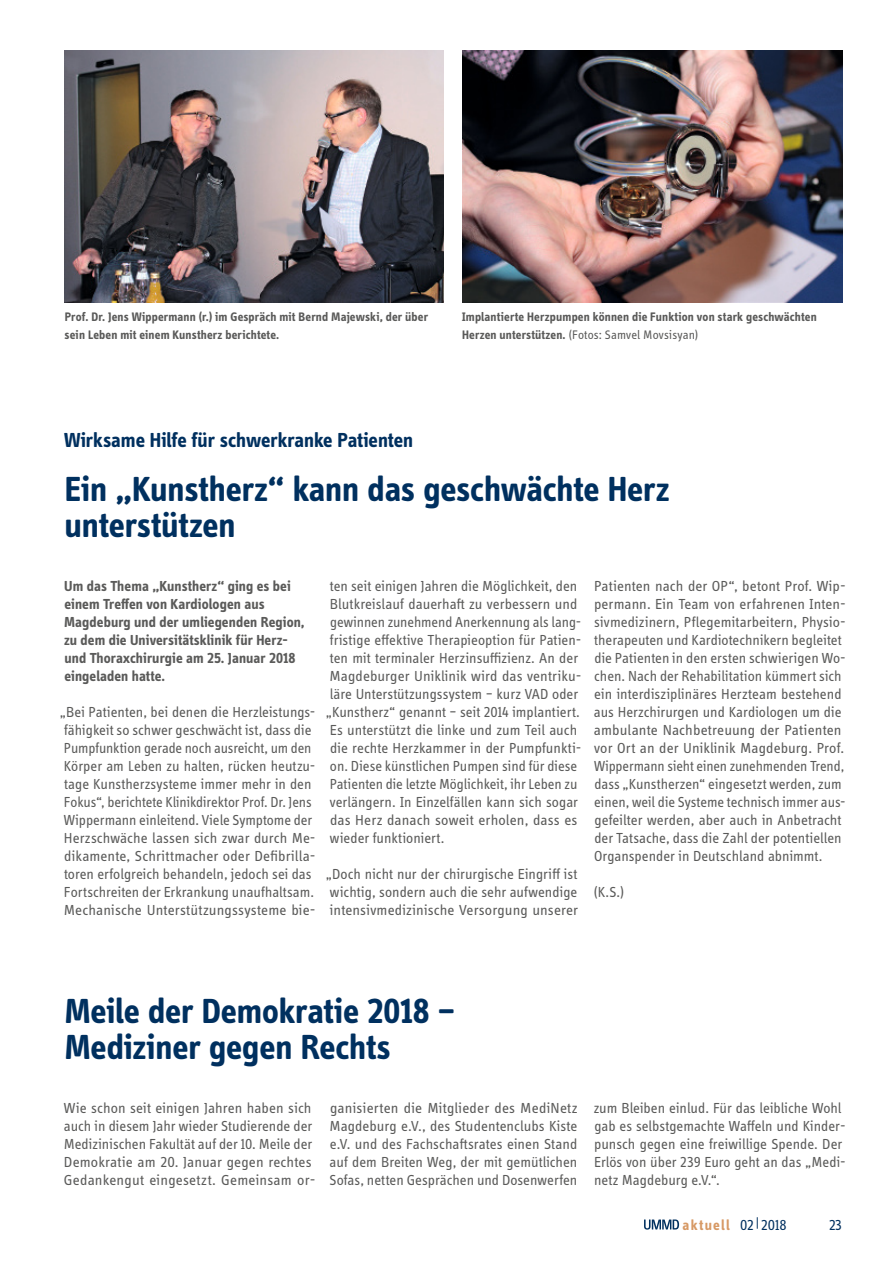
<style>
.page{position:relative;width:893px;height:1263px;background:#fff}
.page>*{position:absolute;margin:0;border:0;box-sizing:border-box;transform-origin:0 0}
.t1{font:700 36px/36px "Info Display OT";letter-spacing:-.005em;color:#00305f}
.t2{font:700 21px "Info Display OT";color:#00305f}
.t3{font:15px/18px "Info Display OT";color:#5a5a59}
.t4{font:700 15px/18px "Info Display OT";letter-spacing:.005em;color:#5a5a59}
.t5{font:700 15px "Info Display OT";letter-spacing:.09em;color:#d79965}
.t6{font:15px "Info Display OT";color:#00305f}
.t7{font:700 12.75px/18px "Info Display OT";letter-spacing:.015em;color:#5a5a59}
.s1{font-weight:400}
.s2{font-weight:400;color:#00305f}
</style>
<div class="page">
<img style="left:64px;top:50px;width:380px;height:252px">
<img style="left:462px;top:50px;width:381px;height:252px">
<hr style="left:0;top:0;width:1px;height:393px;background:#e6e7fa">
<svg style="left:644px;top:1219px;width:35px;height:10px"></svg>
<p class="t7" style="left:65px;top:308px;width:365px">Prof. Dr. Jens Wippermann (r.) im Gespräch mit Bernd Majewski, der über sein Leben mit einem Kunstherz berichtete.</p>
<p class="t7" style="left:462px;top:308px;width:356px">Implantierte Herzpumpen können die Funktion von stark geschwächten<br>Herzen unterstützen. <span class="s1">(Fotos: Samvel Movsisyan)</span></p>
<h2 class="t2" style="left:64px;top:427px;width:351px">Wirksame Hilfe für schwerkranke Patienten</h2>
<h1 class="t1" style="left:65px;top:471px;width:607px">Ein „Kunstherz“ kann das geschwächte Herz unterstützen</h1>
<p class="t4" style="left:64px;top:577px;width:242px">Um das Thema „Kunstherz“ ging es bei einem Treffen von Kardiologen aus Magdeburg und der umliegenden Region, zu dem die Universitätsklinik für Herz&shy;und Thoraxchirurgie am 25. Januar 2018 eingeladen hatte.</p>
<p class="t3" style="left:60px;top:703px;width:257px">„Bei Patienten, bei denen die Herzleistungs&shy;fähigkeit so schwer geschwächt ist, dass die Pumpfunktion gerade noch ausreicht, um den Körper am Leben zu halten, rücken heutzu&shy;tage Kunstherzsysteme immer mehr in den Fokus“, berichtete Klinikdirektor Prof. Dr. Jens Wippermann einleitend. Viele Symptome der Herzschwäche lassen sich zwar durch Me&shy;dikamente, Schrittmacher oder Defibrilla&shy;toren erfolgreich behandeln, jedoch sei das Fortschreiten der Erkrankung unaufhaltsam.<br>Mechanische Unterstützungssysteme bie-</p>
<p class="t3" style="left:326px;top:577px;width:257px">ten seit einigen Jahren die Möglichkeit, den Blutkreislauf dauerhaft zu verbessern und gewinnen zunehmend Anerkennung als lang&shy;fristige effektive Therapieoption für Patien&shy;ten mit terminaler Herzinsuffizienz. An der Magdeburger Uniklinik wird das ventriku&shy;läre Unterstützungssystem – kurz VAD oder „Kunstherz“ genannt – seit 2014 implantiert.<br>Es unterstützt die linke und zum Teil auch die rechte Herzkammer in der Pumpfunkti&shy;on. Diese künstlichen Pumpen sind für diese Patienten die letzte Möglichkeit, ihr Leben zu verlängern. In Einzelfällen kann sich sogar das Herz danach soweit erholen, dass es wieder funktioniert.</p>
<p class="t3" style="left:326px;top:865px;width:254px;text-align:justify">„Doch nicht nur der chirurgische Eingriff ist wichtig, sondern auch die sehr aufwendige intensivmedizinische Versorgung unserer</p>
<p class="t3" style="left:594px;top:577px;width:253px">Patienten nach der OP“, betont Prof. Wip&shy;permann. Ein Team von erfahrenen Inten&shy;sivmedizinern, Pflegemitarbeitern, Physio&shy;therapeuten und Kardiotechnikern begleitet die Patienten in den ersten schwierigen Wo&shy;chen. Nach der Rehabilitation kümmert sich ein interdisziplinäres Herzteam bestehend aus Herzchirurgen und Kardiologen um die ambulante Nachbetreuung der Patienten vor Ort an der Uniklinik Magdeburg. Prof.<br>Wippermann sieht einen zunehmenden Trend, dass „Kunstherzen“ eingesetzt werden, zum einen, weil die Systeme technisch immer aus&shy;gefeilter werden, aber auch in Anbetracht der Tatsache, dass die Zahl der potentiellen Organspender in Deutschland abnimmt.</p>
<p class="t3" style="left:594px;top:883px;width:32px">(K.S.)</p>
<h1 class="t1" style="left:64px;top:993px;width:392px">Meile der Demokratie 2018 –<br>Mediziner gegen Rechts</h1>
<p class="t3" style="left:64px;top:1099px;width:253px">Wie schon seit einigen Jahren haben sich auch in diesem Jahr wieder Studierende der Medizinischen Fakultät auf der 10. Meile der Demokratie am 20. Januar gegen rechtes Gedankengut eingesetzt. Gemeinsam or-</p>
<p class="t3" style="left:329px;top:1099px;width:250px;text-align:justify">ganisierten die Mitglieder des MediNetz Magdeburg e.V., des Studentenclubs Kiste e.V. und des Fachschaftsrates einen Stand auf dem Breiten Weg, der mit gemütlichen Sofas, netten Gesprächen und Dosenwerfen</p>
<p class="t3" style="left:594px;top:1099px;width:253px">zum Bleiben einlud. Für das leibliche Wohl gab es selbstgemachte Waffeln und Kinder&shy;punsch gegen eine freiwillige Spende. Der Erlös von über 239 Euro geht an das „Medi&shy;netz Magdeburg e.V.“.</p>
<p class="t5" style="left:683px;top:1215px;width:106px">aktuell <span class="s2">02|2018</span></p>
<p class="t6" style="left:829px;top:1216px;width:14px">23</p>
</div>
